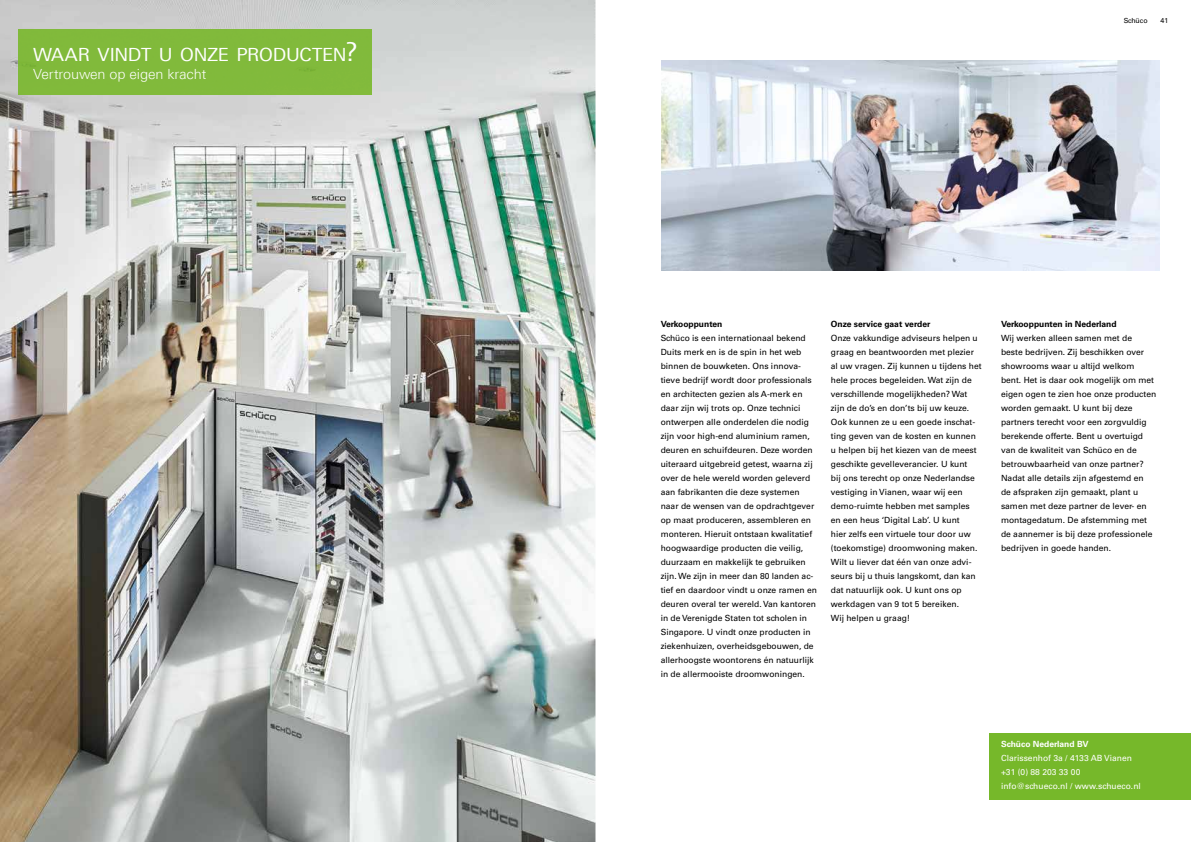
<style>
.page{position:relative;width:1191px;height:842px;background:#fff}
.page>*{position:absolute;margin:0;border:0;box-sizing:border-box;transform-origin:0 0}
.t1{font:18.2px "LT Univers Basic";letter-spacing:-.015em;color:#fff}
.t2{font:300 14px "Linotype Univers 330";letter-spacing:-.005em;color:#fff}
.t3{font:8.5px/14px "Univers LT Std";color:#000}
.t4{font:8.5px/14px "Univers LT Std";color:#fff}
.t5{font:700 8.5px "Univers LT Std";color:#000}
.t6{font:700 8.5px "Univers LT Std";color:#fff}
.t7{font:7px "Univers LT Std";color:#000}
.s1{font-size:26px}
</style>
<div class="page">
<img style="left:0;top:0;width:595px;height:842px">
<img style="left:661px;top:61px;width:498px;height:209px">
<div style="left:18px;top:29px;width:353px;height:65px;background:#81ba3b"></div>
<div style="left:989px;top:733px;width:202px;height:66px;background:#76b82a"></div>
<h1 class="t1" style="left:33px;top:44px;width:327px">WAAR VINDT U ONZE PRODUCTEN<span class="s1">?</span></h1>
<h2 class="t2" style="left:33px;top:65px;width:175px">Vertrouwen op eigen kracht</h2>
<p class="t7" style="left:1123px;top:16px;width:26px">Schüco</p>
<p class="t7" style="left:1160px;top:16px;width:9px">41</p>
<p class="t5" style="left:660px;top:319px;width:63px">Verkooppunten</p>
<p class="t3" style="left:660px;top:331px;width:158px">Schüco is een internationaal bekend Duits merk en is de spin in het web binnen de bouwketen. Ons innova&shy;tieve bedrijf wordt door professionals en architecten gezien als A-merk en daar zijn wij trots op. Onze technici ontwerpen alle onderdelen die nodig zijn voor high-end aluminium ramen, deuren en schuifdeuren. Deze worden uiteraard uitgebreid getest, waarna zij over de hele wereld worden geleverd aan fabrikanten die deze systemen naar de wensen van de opdrachtgever op maat produceren, assembleren en monteren. Hieruit ontstaan kwalitatief hoogwaardige producten die veilig, duurzaam en makkelijk te gebruiken zijn. We zijn in meer dan 80 landen ac&shy;tief en daardoor vindt u onze ramen en deuren overal ter wereld. Van kantoren in de Verenigde Staten tot scholen in Singapore. U vindt onze producten in ziekenhuizen, overheidsgebouwen, de allerhoogste woontorens én natuurlijk in de allermooiste droomwoningen.</p>
<p class="t5" style="left:831px;top:319px;width:101px">Onze service gaat verder</p>
<p class="t3" style="left:831px;top:331px;width:152px">Onze vakkundige adviseurs helpen u graag en beantwoorden met plezier al uw vragen. Zij kunnen u tijdens het hele proces begeleiden. Wat zijn de verschillende mogelijkheden? Wat zijn de do’s en don’ts bij uw keuze.<br>Ook kunnen ze u een goede inschat&shy;ting geven van de kosten en kunnen u helpen bij het kiezen van de meest geschikte gevelleverancier. U kunt<br>bij ons terecht op onze Nederlandse vestiging in Vianen, waar wij een demo-ruimte hebben met samples en een heus ‘Digital Lab’. U kunt<br>hier zelfs een virtuele tour door uw (toekomstige) droomwoning maken.<br>Wilt u liever dat één van onze advi&shy;seurs bij u thuis langskomt, dan kan dat natuurlijk ook. U kunt ons op werkdagen van 9 tot 5 bereiken.<br>Wij helpen u graag!</p>
<p class="t5" style="left:1001px;top:319px;width:117px">Verkooppunten in Nederland</p>
<p class="t3" style="left:1001px;top:331px;width:157px">Wij werken alleen samen met de<br>beste bedrijven. Zij beschikken over showrooms waar u altijd welkom bent. Het is daar ook mogelijk om met eigen ogen te zien hoe onze producten worden gemaakt. U kunt bij deze partners terecht voor een zorgvuldig berekende offerte. Bent u overtuigd van de kwaliteit van Schüco en de betrouwbaarheid van onze partner?<br>Nadat alle details zijn afgestemd en<br>de afspraken zijn gemaakt, plant u samen met deze partner de lever- en montagedatum. De afstemming met de aannemer is bij deze professionele bedrijven in goede handen.</p>
<p class="t6" style="left:1001px;top:739px;width:89px">Schüco Nederland BV</p>
<p class="t4" style="left:1001px;top:751px;width:141px">Clarissenhof 3a / 4133 AB Vianen +31 (0) 88 203 33 00 info@schueco.nl / www.schueco.nl</p>
</div>
